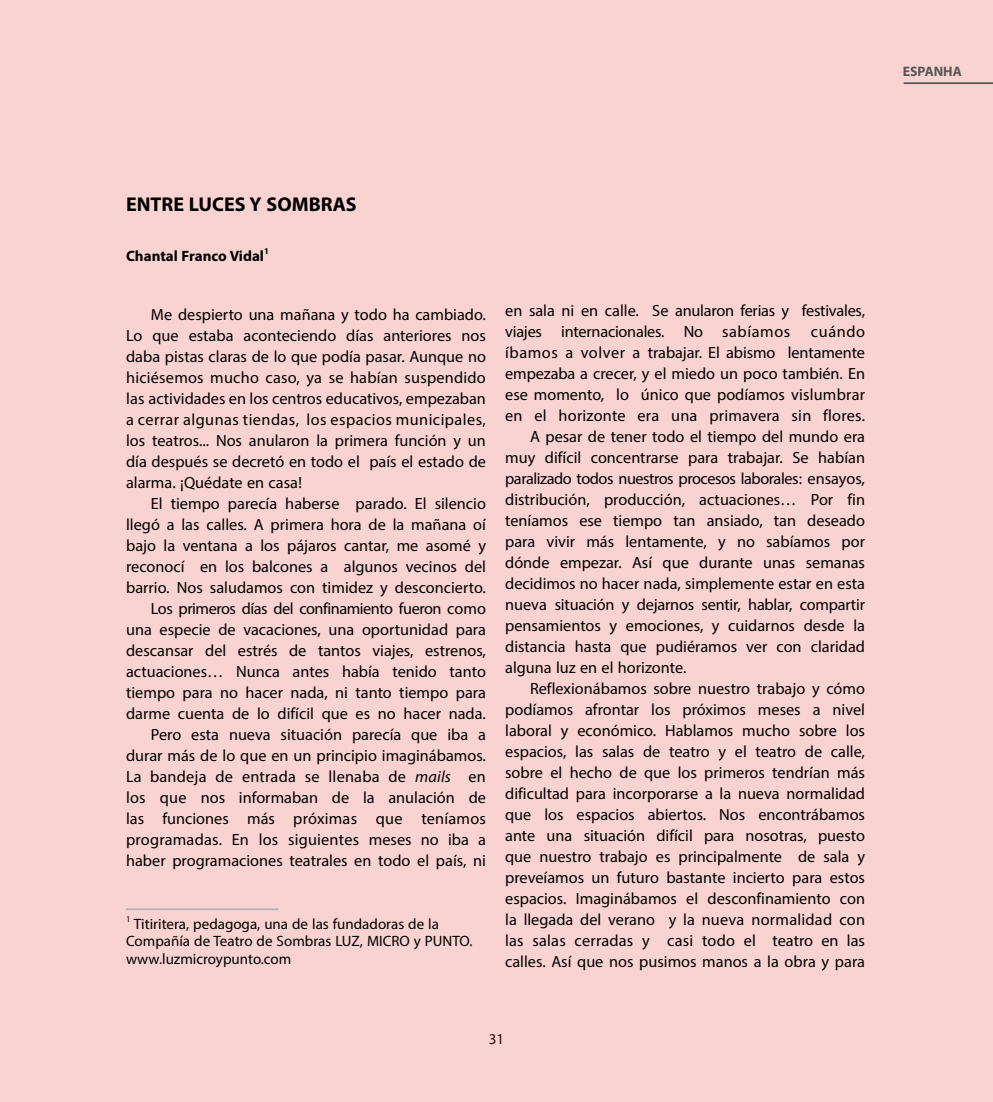
<style>
.page{position:relative;width:993px;height:1102px;background:#fff}
.page>*{position:absolute;margin:0;border:0;box-sizing:border-box;transform-origin:0 0}
.t1{font:700 28px "Myriad Arabic";color:#000}
.t2{font:22.75px/21px "Myriad Arabic";color:#000;text-align:justify}
.t3{font:22.75px "Myriad Arabic";letter-spacing:-.02em;color:#000}
.t4{font:21px/17.5px "Myriad Arabic";color:#000}
.t5{font:700 21px "Myriad Arabic";color:#000}
.t6{font:700 19.25px "Myriad Arabic";color:#575756}
.s1{font-style:italic}
</style>
<div class="page">
<div style="left:0;top:0;width:992px;height:1101px;background:#f9d3d1"></div>
<hr style="left:903px;top:82px;width:89px;height:2px;background:#575756">
<hr style="left:126px;top:908px;width:152px;height:2px;background:#b3b2b2">
<p class="t6" style="left:902px;top:58px;width:60px">ESPANHA</p>
<p class="t1" style="left:126px;top:184px;width:232px">ENTRE LUCES Y SOMBRAS</p>
<p class="t5" style="left:126px;top:241px;width:144px">Chantal Franco Vidal<sup>1</sup></p>
<p class="t2" style="left:126px;top:304px;width:361px;text-indent:25px">Me despierto una mañana y todo ha cambiado.<br>Lo que estaba aconteciendo días anteriores nos daba pistas claras de lo que podía pasar. Aunque no hiciésemos mucho caso, ya se habían suspendido las actividades en los centros educativos, empezaban a cerrar algunas tiendas, los espacios municipales, los teatros... Nos anularon la primera función y un día después se decretó en todo el país el estado de alarma. ¡Quédate en casa!</p>
<p class="t2" style="left:126px;top:493px;width:361px;text-align:right">El tiempo parecía haberse parado. El silencio llegó a las calles. A primera hora de la mañana oí bajo la ventana a los pájaros cantar, me asomé y reconocí en los balcones a algunos vecinos del barrio. Nos saludamos con timidez y desconcierto.<br>Los primeros días del confinamiento fueron como una especie de vacaciones, una oportunidad para descansar del estrés de tantos viajes, estrenos, actuaciones… Nunca antes había tenido tanto tiempo para no hacer nada, ni tanto tiempo para darme cuenta de lo difícil que es no hacer nada.<br>Pero esta nueva situación parecía que iba a durar más de lo que en un principio imaginábamos.<br>La bandeja de entrada se llenaba de <span class="s1">mails</span> en los que nos informaban de la anulación de las funciones más próximas que teníamos programadas. En los siguientes meses no iba a haber programaciones teatrales en todo el país, ni</p>
<p class="t4" style="left:126px;top:915px;width:348px"><sup>1</sup> Titiritera, pedagoga, una de las fundadoras de la<br>Compañía de Teatro de Sombras LUZ, MICRO y PUNTO. www.luzmicroypunto.com</p>
<p class="t2" style="left:505px;top:300px;width:361px">en sala ni en calle. Se anularon ferias y festivales,</p>
<p class="t2" style="left:505px;top:321px;width:361px">viajes internacionales. No sabíamos cuándo</p>
<p class="t2" style="left:505px;top:342px;width:361px">íbamos a volver a trabajar. El abismo lentamente</p>
<p class="t2" style="left:505px;top:363px;width:361px">empezaba a crecer, y el miedo un poco también. En</p>
<p class="t2" style="left:505px;top:384px;width:361px">ese momento, lo único que podíamos vislumbrar</p>
<p class="t2" style="left:505px;top:405px;width:361px">en el horizonte era una primavera sin flores.</p>
<p class="t2" style="left:530px;top:426px;width:336px">A pesar de tener todo el tiempo del mundo era</p>
<p class="t2" style="left:505px;top:447px;width:361px">muy difícil concentrarse para trabajar. Se habían</p>
<p class="t3" style="left:505px;top:462px;width:361px">paralizado todos nuestros procesos laborales: ensayos,</p>
<p class="t2" style="left:505px;top:489px;width:361px">distribución, producción, actuaciones… Por fin</p>
<p class="t2" style="left:505px;top:510px;width:361px">teníamos ese tiempo tan ansiado, tan deseado</p>
<p class="t2" style="left:505px;top:531px;width:361px">para vivir más lentamente, y no sabíamos por</p>
<p class="t2" style="left:505px;top:552px;width:361px">dónde empezar. Así que durante unas semanas</p>
<p class="t2" style="left:505px;top:573px;width:361px">decidimos no hacer nada, simplemente estar en esta</p>
<p class="t2" style="left:505px;top:594px;width:361px">nueva situación y dejarnos sentir, hablar, compartir</p>
<p class="t2" style="left:505px;top:615px;width:361px">pensamientos y emociones, y cuidarnos desde la</p>
<p class="t2" style="left:505px;top:636px;width:361px">distancia hasta que pudiéramos ver con claridad</p>
<p class="t2" style="left:505px;top:657px;width:183px">alguna luz en el horizonte.</p>
<p class="t2" style="left:530px;top:678px;width:336px">Reflexionábamos sobre nuestro trabajo y cómo</p>
<p class="t2" style="left:505px;top:699px;width:361px">podíamos afrontar los próximos meses a nivel</p>
<p class="t2" style="left:505px;top:720px;width:361px">laboral y económico. Hablamos mucho sobre los</p>
<p class="t2" style="left:505px;top:741px;width:361px">espacios, las salas de teatro y el teatro de calle,</p>
<p class="t2" style="left:505px;top:762px;width:361px">sobre el hecho de que los primeros tendrían más</p>
<p class="t2" style="left:505px;top:783px;width:361px">dificultad para incorporarse a la nueva normalidad</p>
<p class="t2" style="left:505px;top:804px;width:361px">que los espacios abiertos. Nos encontrábamos</p>
<p class="t2" style="left:505px;top:825px;width:361px">ante una situación difícil para nosotras, puesto</p>
<p class="t2" style="left:505px;top:846px;width:361px">que nuestro trabajo es principalmente de sala y</p>
<p class="t2" style="left:505px;top:867px;width:361px">preveíamos un futuro bastante incierto para estos</p>
<p class="t2" style="left:505px;top:888px;width:361px">espacios. Imaginábamos el desconfinamiento con</p>
<p class="t2" style="left:505px;top:909px;width:361px">la llegada del verano y la nueva normalidad con</p>
<p class="t2" style="left:505px;top:930px;width:361px">las salas cerradas y casi todo el teatro en las</p>
<p class="t2" style="left:505px;top:951px;width:361px">calles. Así que nos pusimos manos a la obra y para</p>
<p class="t4" style="left:488px;top:1030px;width:17px">31</p>
</div>
